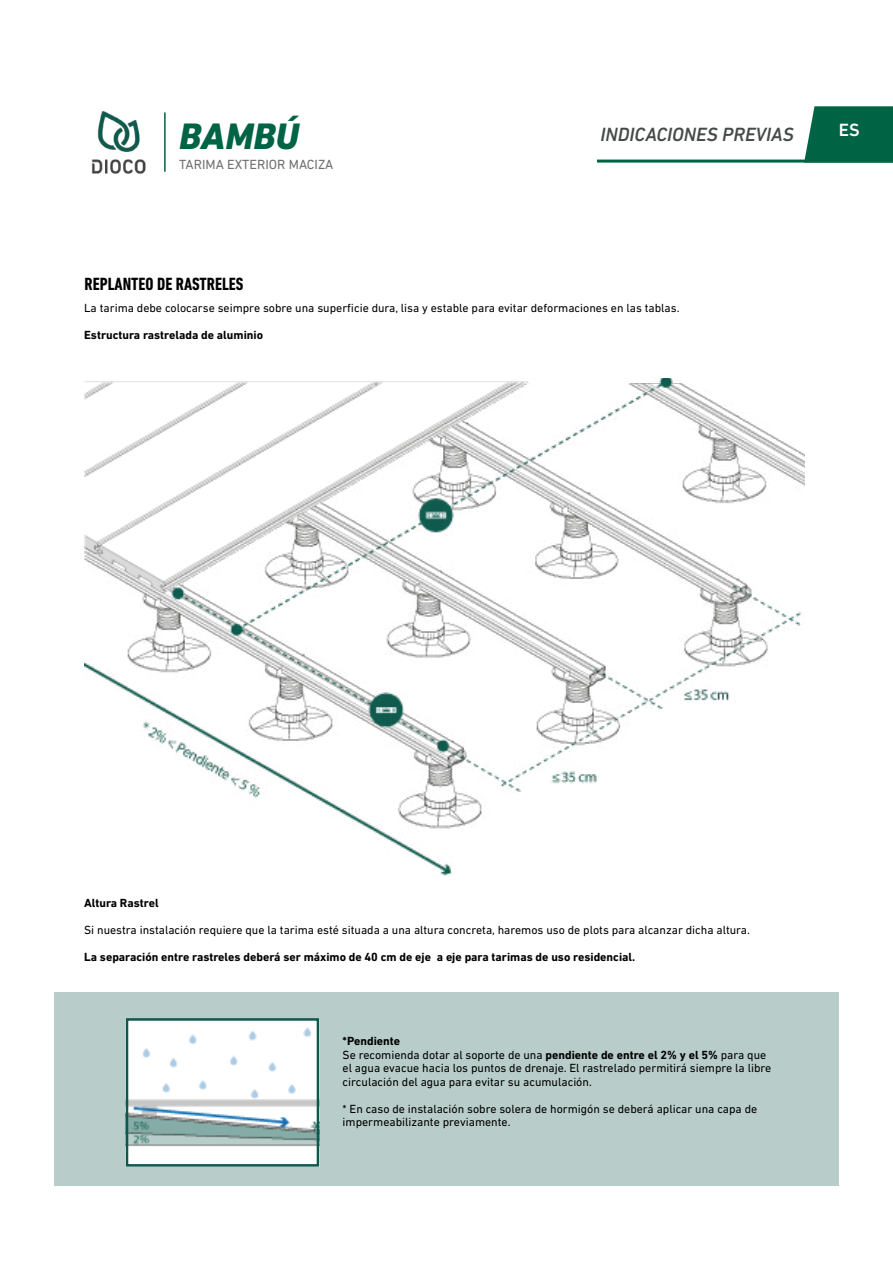
<style>
.page{position:relative;width:893px;height:1263px;background:#fff}
.page>*{position:absolute;margin:0;border:0;box-sizing:border-box;transform-origin:0 0}
.t1{font:italic 800 37.5px "DIN Next LT Pro";color:#006444}
.t2{font:italic 500 19.5px "DIN Next LT Pro";color:#454a47}
.t3{font:700 condensed 18px "DIN Next LT Pro";color:#000}
.t4{font:500 18px "DIN Next LT Pro";color:#fff}
.t5{font:13.5px "DIN Next LT Pro";color:#71706f}
.t6{font:12px/13.5px "DIN Next LT Pro";color:#000}
.t7{font:700 12px "DIN Next LT Pro";color:#000}
.s1{font-weight:700}
</style>
<div class="page">
<img style="left:91px;top:110px;width:55px;height:64px">
<hr style="left:164px;top:112px;width:2px;height:60px;background:#006444">
<hr style="left:597px;top:160px;width:296px;height:3px;background:#006444">
<svg style="left:804px;top:106px;width:89px;height:57px;background:#116e50"></svg>
<img style="left:84px;top:378px;width:720px;height:498px">
<div style="left:54px;top:991px;width:785px;height:194px;background:#b8cdc9"></div>
<img style="left:130px;top:1022px;width:185px;height:141px">
<div style="left:126px;top:1018px;width:193px;height:149px;border:3px solid #0d594d"></div>
<h1 class="t1" style="left:179px;top:114px;width:121px">BAMBÚ</h1>
<p class="t5" style="left:179px;top:157px;width:156px">TARIMA EXTERIOR MACIZA</p>
<h2 class="t2" style="left:601px;top:123px;width:195px">INDICACIONES PREVIAS</h2>
<h3 class="t4" style="left:839px;top:119px;width:22px">ES</h3>
<h3 class="t3" style="left:85px;top:274px;width:161px">REPLANTEO DE RASTRELES</h3>
<p class="t6" style="left:84px;top:301px;width:597px">La tarima debe colocarse seimpre sobre una superficie dura, lisa y estable para evitar deformaciones en las tablas.</p>
<p class="t7" style="left:84px;top:328px;width:180px">Estructura rastrelada de aluminio</p>
<p class="t7" style="left:84px;top:896px;width:76px">Altura Rastrel</p>
<p class="t6" style="left:84px;top:923px;width:667px">Si nuestra instalación requiere que la tarima esté situada a una altura concreta, haremos uso de plots para alcanzar dicha altura.</p>
<p class="t7" style="left:84px;top:950px;width:553px">La separación entre rastreles deberá ser máximo de 40 cm de eje a eje para tarimas de uso residencial.</p>
<p class="t6" style="left:343px;top:1034px;width:430px"><span class="s1">*Pendiente<br></span>Se recomienda dotar al soporte de una <span class="s1">pendiente de entre el 2% y el 5%</span> para que el agua evacue hacia los puntos de drenaje. El rastrelado permitirá siempre la libre circulación del agua para evitar su acumulación.</p>
<p class="t6" style="left:343px;top:1102px;width:416px">* En caso de instalación sobre solera de hormigón se deberá aplicar una capa de impermeabilizante previamente.</p>
</div>
